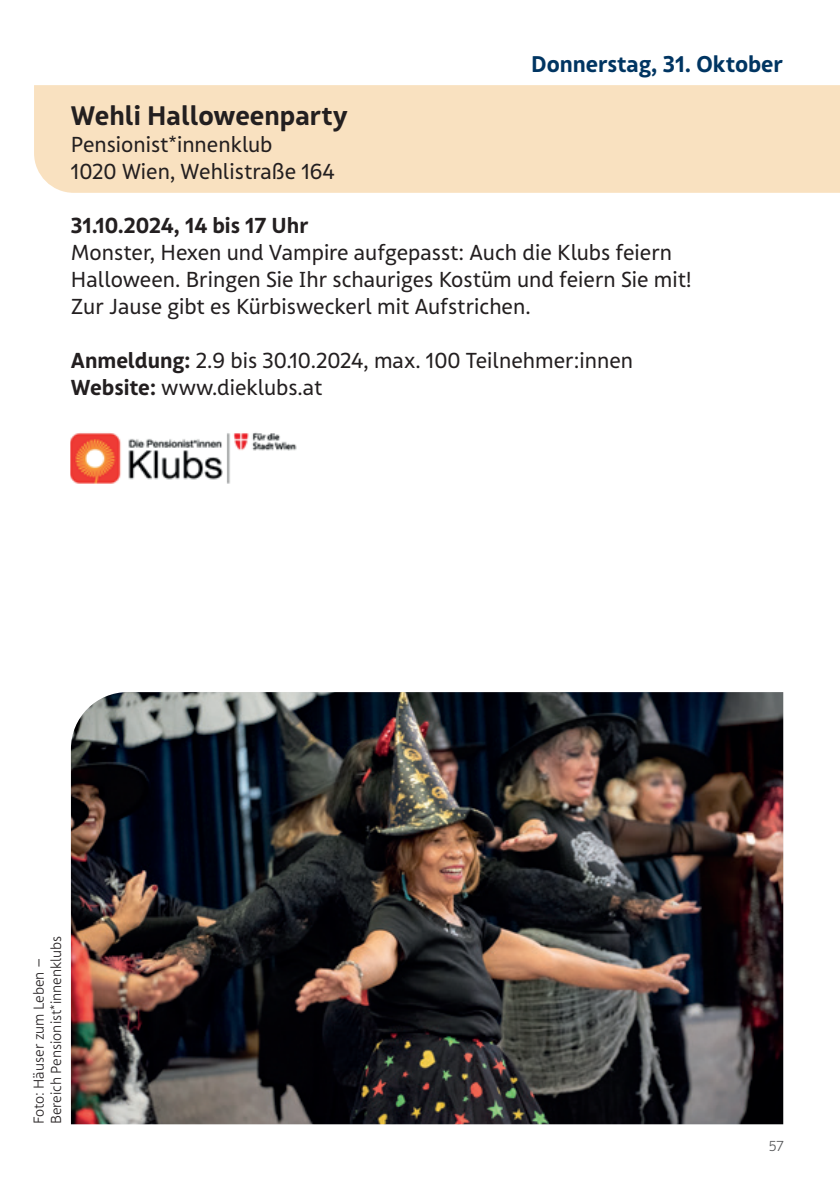
<style>
.page{position:relative;width:840px;height:1191px;background:#fff}
.page>*{position:absolute;margin:0;border:0;box-sizing:border-box;transform-origin:0 0}
.t1{font:700 26px "FSW Sans Pro";color:#231f20}
.t2{font:700 22px "FSW Sans Pro";color:#003562}
.t3{font:21px/27px "FSW Sans Pro";color:#231f20}
.t4{font:700 21px "FSW Sans Pro";color:#231f20}
.t5{font:300 14px/17.4px "FSW Sans Pro";color:#231f20}
.t6{font:300 14px "FSW Sans Pro";color:#57585a}
.s1{font-weight:700}
</style>
<div class="page">
<div style="left:34px;top:85px;width:805px;height:108px;background:#f9e1c0"></div>
<img style="left:71px;top:432px;width:226px;height:52px">
<img style="left:71px;top:692px;width:711px;height:432px">
<p class="t2" style="left:531px;top:50px;width:253px">Donnerstag, 31. Oktober</p>
<p class="t1" style="left:71px;top:99px;width:278px">Wehli Halloweenparty</p>
<p class="t3" style="left:71px;top:131px;width:265px">Pensionist*innenklub<br>1020 Wien, Wehlistraße 164</p>
<p class="t4" style="left:71px;top:212px;width:239px">31.10.2024, 14 bis 17 Uhr</p>
<p class="t3" style="left:71px;top:239px;width:621px">Monster, Hexen und Vampire aufgepasst: Auch die Klubs feiern<br>Halloween. Bringen Sie Ihr schauriges Kostüm und feiern Sie mit!<br>Zur Jause gibt es Kürbisweckerl mit Aufstrichen.</p>
<p class="t3" style="left:71px;top:347px;width:563px"><span class="s1">Anmeldung:</span> 2.9 bis 30.10.2024, max. 100 Teilnehmer:innen<br><span class="s1">Website:</span> www.dieklubs.at</p>
<p class="t5" style="left:30px;top:1124px;width:190px;rotate:-90deg">Foto: Häuser zum Leben –<br>Bereich Pensionist*innenklubs</p>
<p class="t6" style="left:768px;top:1138px;width:16px">57</p>
</div>
